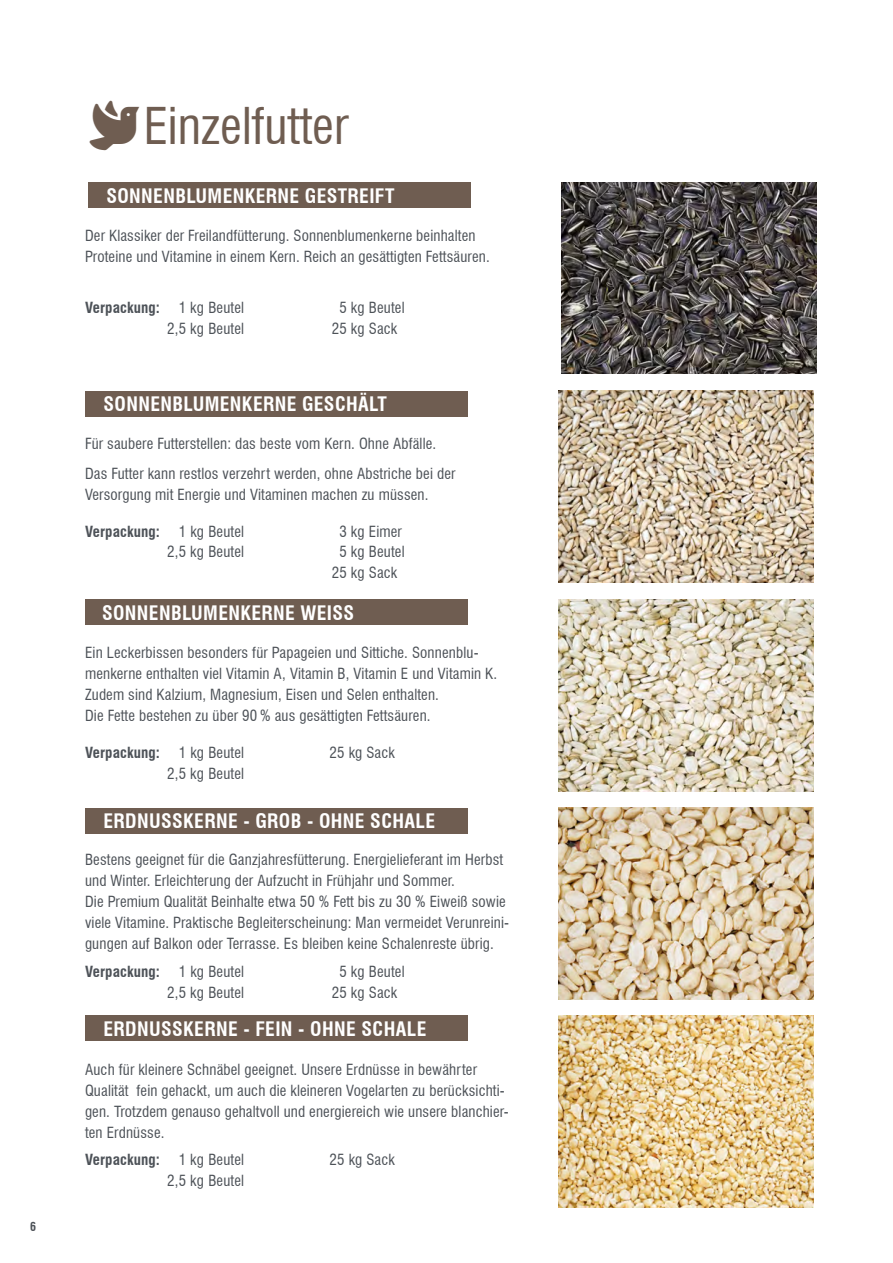
<style>
.page{position:relative;width:893px;height:1263px;background:#fff}
.page>*{position:absolute;margin:0;border:0;box-sizing:border-box;transform-origin:0 0}
.t1{font:condensed 49.5px "Swiss 721 BT";color:#6f5d51}
.Sorte_schwarz{font:700 condensed 19.5px "Swiss 721 BT";letter-spacing:.02em;color:#fff}
.Fließtext{font:condensed 15px/21px "Swiss 721 BT";letter-spacing:.01em;color:#4d5258}
.Verpackung{font:condensed 15px "Swiss 721 BT";letter-spacing:.01em;color:#4d5258}
.Verpackung-2{font:700 condensed 15px "Swiss 721 BT";letter-spacing:.01em;color:#4d5258}
.t2{font:700 condensed 12px "Swiss 721 BT";color:#4d5258}
</style>
<div class="page">
<div style="left:88px;top:182px;width:383px;height:26px;background:#6f5d51"></div>
<div style="left:85px;top:391px;width:383px;height:25px;background:#6f5d51"></div>
<div style="left:85px;top:808px;width:383px;height:25px;background:#6f5d51"></div>
<div style="left:85px;top:1016px;width:383px;height:25px;background:#6f5d51"></div>
<img style="left:561px;top:182px;width:255px;height:192px">
<img style="left:558px;top:391px;width:256px;height:191px">
<img style="left:558px;top:808px;width:256px;height:191px">
<img style="left:558px;top:1016px;width:256px;height:191px">
<div style="left:85px;top:600px;width:383px;height:25px;background:#6f5d51"></div>
<img style="left:558px;top:600px;width:256px;height:191px">
<p class="t2" style="left:30px;top:1219px;width:7px">6</p>
<p class="t1" style="left:144px;top:96px;width:206px">Einzelfutter</p>
<p class="Sorte_schwarz" style="left:106px;top:184px;width:290px">SONNENBLUMENKERNE GESTREIFT</p>
<p class="Fließtext" style="left:85px;top:225px;width:406px">Der Klassiker der Freilandfütterung. Sonnenblumenkerne beinhalten<br>Proteine und Vitamine in einem Kern. Reich an gesättigten Fettsäuren.</p>
<p class="Verpackung-2" style="left:85px;top:299px;width:77px">Verpackung:</p>
<p class="Verpackung" style="left:179px;top:299px;width:67px">1 kg Beutel</p>
<p class="Verpackung" style="left:167px;top:319px;width:78px">2,5 kg Beutel</p>
<p class="Verpackung" style="left:339px;top:299px;width:67px">5 kg Beutel</p>
<p class="Verpackung" style="left:332px;top:319px;width:67px">25 kg Sack</p>
<p class="Sorte_schwarz" style="left:104px;top:392px;width:285px">SONNENBLUMENKERNE GESCHÄLT</p>
<p class="Fließtext" style="left:85px;top:433px;width:353px">Für saubere Futterstellen: das beste vom Kern. Ohne Abfälle.</p>
<p class="Fließtext" style="left:85px;top:463px;width:372px">Das Futter kann restlos verzehrt werden, ohne Abstriche bei der<br>Versorgung mit Energie und Vitaminen machen zu müssen.</p>
<p class="Verpackung-2" style="left:85px;top:522px;width:77px">Verpackung:</p>
<p class="Verpackung" style="left:179px;top:522px;width:67px">1 kg Beutel</p>
<p class="Verpackung" style="left:167px;top:543px;width:78px">2,5 kg Beutel</p>
<p class="Verpackung" style="left:339px;top:522px;width:64px">3 kg Eimer</p>
<p class="Verpackung" style="left:339px;top:543px;width:67px">5 kg Beutel</p>
<p class="Verpackung" style="left:332px;top:564px;width:67px">25 kg Sack</p>
<p class="Sorte_schwarz" style="left:102px;top:601px;width:254px">SONNENBLUMENKERNE WEISS</p>
<p class="Fließtext" style="left:85px;top:642px;width:414px">Ein Leckerbissen besonders für Papageien und Sittiche. Sonnenblu&shy;menkerne enthalten viel Vitamin A, Vitamin B, Vitamin E und Vitamin K.<br>Zudem sind Kalzium, Magnesium, Eisen und Selen enthalten.<br>Die Fette bestehen zu über 90 % aus gesättigten Fettsäuren.</p>
<p class="Verpackung-2" style="left:85px;top:744px;width:77px">Verpackung:</p>
<p class="Verpackung" style="left:179px;top:744px;width:67px">1 kg Beutel</p>
<p class="Verpackung" style="left:167px;top:764px;width:78px">2,5 kg Beutel</p>
<p class="Verpackung" style="left:330px;top:744px;width:67px">25 kg Sack</p>
<p class="Sorte_schwarz" style="left:104px;top:809px;width:333px">ERDNUSSKERNE - GROB - OHNE SCHALE</p>
<p class="Fließtext" style="left:85px;top:849px;width:426px">Bestens geeignet für die Ganzjahresfütterung. Energielieferant im Herbst und Winter. Erleichterung der Aufzucht in Frühjahr und Sommer.<br>Die Premium Qualität Beinhalte etwa 50 % Fett bis zu 30 % Eiweiß sowie viele Vitamine. Praktische Begleiterscheinung: Man vermeidet Verunreini&shy;gungen auf Balkon oder Terrasse. Es bleiben keine Schalenreste übrig.</p>
<p class="Verpackung-2" style="left:85px;top:962px;width:77px">Verpackung:</p>
<p class="Verpackung" style="left:179px;top:962px;width:67px">1 kg Beutel</p>
<p class="Verpackung" style="left:167px;top:983px;width:78px">2,5 kg Beutel</p>
<p class="Verpackung" style="left:339px;top:962px;width:67px">5 kg Beutel</p>
<p class="Verpackung" style="left:332px;top:983px;width:67px">25 kg Sack</p>
<p class="Sorte_schwarz" style="left:104px;top:1017px;width:324px">ERDNUSSKERNE - FEIN - OHNE SCHALE</p>
<p class="Fließtext" style="left:85px;top:1059px;width:425px">Auch für kleinere Schnäbel geeignet. Unsere Erdnüsse in bewährter Qualität fein gehackt, um auch die kleineren Vogelarten zu berücksichti&shy;gen. Trotzdem genauso gehaltvoll und energiereich wie unsere blanchier&shy;ten Erdnüsse.</p>
<p class="Verpackung-2" style="left:85px;top:1151px;width:77px">Verpackung:</p>
<p class="Verpackung" style="left:179px;top:1151px;width:67px">1 kg Beutel</p>
<p class="Verpackung" style="left:167px;top:1171px;width:78px">2,5 kg Beutel</p>
<p class="Verpackung" style="left:330px;top:1151px;width:67px">25 kg Sack</p>
</div>
